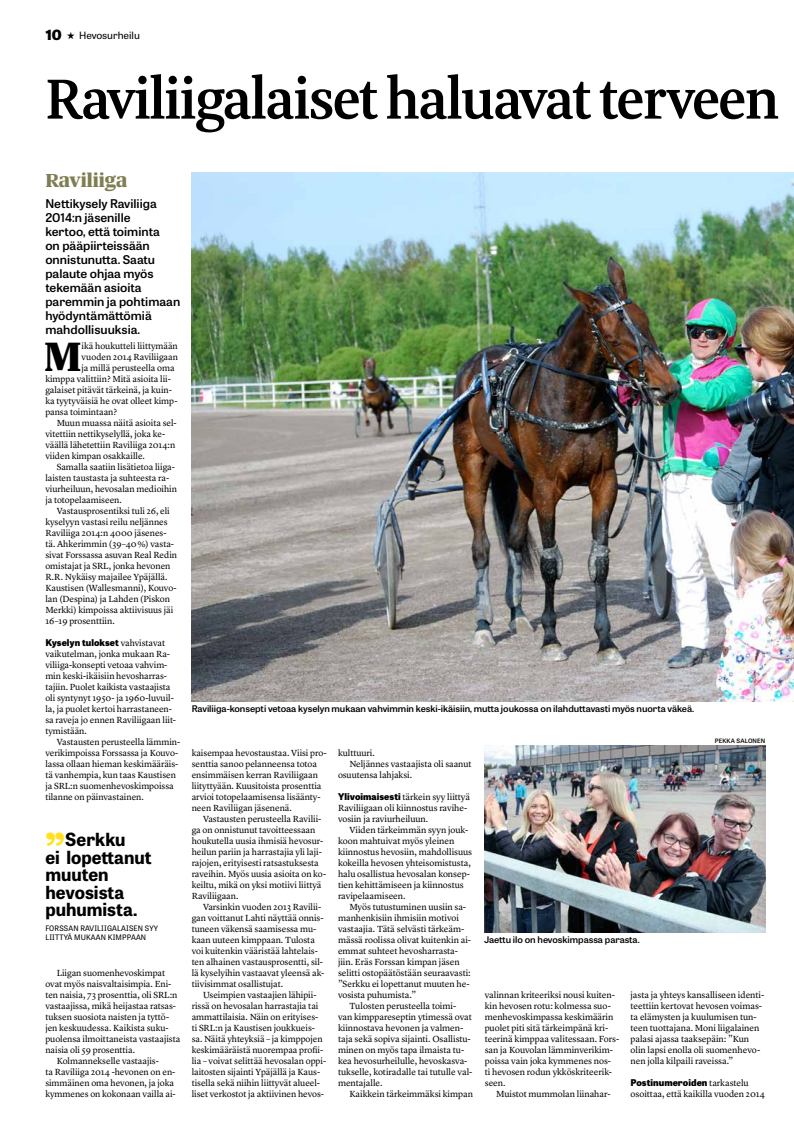
<style>
.page{position:relative;width:794px;height:1134px;background:#fff}
.page>*{position:absolute;margin:0;border:0;box-sizing:border-box;transform-origin:0 0}
.t1{font:600 58px "Meret Pro";letter-spacing:-.04em;color:#000}
.t2{font:700 41.3px "Neuvos";color:#000}
.t3{font:700 19px "Neuvos";color:#7e7e51}
.t4{font:700 18px/17.5px "Tablet Gothic";color:#000}
.t5{font:600 12px/14px "Tablet Gothic Wide";color:#000}
.t6{font:10px "Tablet Gothic Wide";color:#000}
.t7{font:800 9.3px "Tablet Gothic";letter-spacing:.005em;color:#000}
.t8{font:9.2px/11px "Lyon Text";letter-spacing:-.005em;color:#000}
.t9{font:600 9.1px "Tablet Gothic Wide";letter-spacing:-.005em;color:#000}
.t10{font:7.5px/9px "Tablet Gothic";letter-spacing:.02em;color:#000}
.t11{font:600 6px "Tablet Gothic Wide";letter-spacing:.025em;color:#000}
.s1{font-weight:800;font-size:14px}
.s2{font-family:"Lyon Text";font-weight:400;font-size:9.2px}
.s3{font-family:"Neuvos";font-weight:800;font-size:38px;color:#ffe122}
.s4{font-family:"Tablet Gothic";font-weight:800;font-size:9.3px}
</style>
<div class="page">
<img style="left:192px;top:172px;width:602px;height:529px">
<img style="left:485px;top:745px;width:280px;height:187px">
<p class="t6" style="left:45px;top:28px;width:96px"><span class="s1">10</span> ★ Hevosurheilu</p>
<h1 class="t1" style="left:45px;top:58px;width:736px">Raviliigalaiset haluavat terveen</h1>
<h3 class="t3" style="left:45px;top:166px;width:83px">Raviliiga</h3>
<h3 class="t5" style="left:45px;top:196px;width:136px">Nettikysely Raviliiga<br>2014:n jäsenille<br>kertoo, että toiminta<br>on pääpiirteissään onnistunutta. Saatu palaute ohjaa myös tekemään asioita paremmin ja pohtimaan hyödyntämättömiä mahdollisuuksia.</h3>
<h2 class="t2" style="left:44px;top:324px;width:40px">M</h2>
<p class="t8" style="left:82px;top:340px;width:98px">ikä houkutteli liittymään</p>
<p class="t8" style="left:82px;top:351px;width:98px">vuoden 2014 Raviliigaan</p>
<p class="t8" style="left:82px;top:362px;width:95px">ja millä perusteella oma</p>
<p class="t8" style="left:45px;top:373px;width:127px">kimppa valittiin? Mitä asioita lii-</p>
<p class="t8" style="left:45px;top:384px;width:128px">galaiset pitävät tärkeinä, ja kuin-</p>
<p class="t8" style="left:45px;top:395px;width:134px">ka tyytyväisiä he ovat olleet kimp-</p>
<p class="t8" style="left:45px;top:406px;width:73px">pansa toimintaan?</p>
<p class="t8" style="left:57px;top:417px;width:122px">Muun muassa näitä asioita sel-</p>
<p class="t8" style="left:45px;top:428px;width:121px">vitettiin nettikyselyllä, joka ke-</p>
<p class="t8" style="left:45px;top:439px;width:131px">väällä lähetettiin Raviliiga 2014:n</p>
<p class="t8" style="left:45px;top:450px;width:101px">viiden kimpan osakkaille.</p>
<p class="t8" style="left:57px;top:461px;width:120px">Samalla saatiin lisätietoa liiga-</p>
<p class="t8" style="left:45px;top:472px;width:125px">laisten taustasta ja suhteesta ra-</p>
<p class="t8" style="left:45px;top:483px;width:133px">viurheiluun, hevosalan medioihin</p>
<p class="t8" style="left:45px;top:494px;width:78px">ja totopelaamiseen.</p>
<p class="t8" style="left:57px;top:505px;width:115px">Vastausprosentiksi tuli 26, eli</p>
<p class="t8" style="left:45px;top:516px;width:124px">kyselyyn vastasi reilu neljännes</p>
<p class="t8" style="left:45px;top:527px;width:123px">Raviliiga 2014:n 4000 jäsenes-</p>
<p class="t8" style="left:45px;top:538px;width:130px">tä. Ahkerimmin (39–40 %) vasta-</p>
<p class="t8" style="left:45px;top:549px;width:133px">sivat Forssassa asuvan Real Redin</p>
<p class="t8" style="left:45px;top:560px;width:127px">omistajat ja SRL, jonka hevonen</p>
<p class="t8" style="left:45px;top:571px;width:124px">R.R. Nykäisy majailee Ypäjällä.</p>
<p class="t8" style="left:45px;top:582px;width:133px">Kaustisen (Wallesmanni), Kouvo-</p>
<p class="t8" style="left:45px;top:593px;width:126px">lan (Despina) ja Lahden (Piskon</p>
<p class="t8" style="left:45px;top:604px;width:129px">Merkki) kimpoissa aktiivisuus jäi</p>
<p class="t8" style="left:45px;top:615px;width:71px">16–19 prosenttiin.</p>
<p class="t7" style="left:45px;top:636px;width:121px">Kyselyn tulokset <span class="s2">vahvistavat</span></p>
<p class="t8" style="left:45px;top:648px;width:132px">vaikutelman, jonka mukaan Ra&shy;viliiga-konsepti vetoaa vahvim&shy;min keski-ikäisiin hevosharras&shy;tajiin. Puolet kaikista vastaajista oli syntynyt 1950- ja 1960-luvuil&shy;la, ja puolet kertoi harrastaneen&shy;sa raveja jo ennen Raviliigaan liit&shy;tymistään.</p>
<p class="t8" style="left:45px;top:736px;width:136px;text-indent:11px">Vastausten perusteella lämmin&shy;verikimpoissa Forssassa ja Kouvo&shy;lassa ollaan hieman keskimääräis&shy;tä vanhempia, kun taas Kaustisen ja SRL:n suomenhevoskimpoissa tilanne on päinvastainen.</p>
<h3 class="t4" style="left:45px;top:830px;width:108px"><span class="s3">”</span>Serkku<br>ei lopettanut muuten hevosista puhumista.</h3>
<p class="t10" style="left:45px;top:923px;width:114px">FORSSAN RAVILIIGALAISEN SYY<br>LIITTYÄ MUKAAN KIMPPAAN</p>
<p class="t8" style="left:57px;top:967px;width:110px">Liigan suomenhevoskimpat</p>
<p class="t8" style="left:45px;top:978px;width:127px">ovat myös naisvaltaisimpia. Eni-</p>
<p class="t8" style="left:45px;top:989px;width:134px">ten naisia, 73 prosenttia, oli SRL:n</p>
<p class="t8" style="left:45px;top:1000px;width:132px">vastaajissa, mikä heijastaa ratsas-</p>
<p class="t8" style="left:45px;top:1011px;width:125px">tuksen suosiota naisten ja tyttö-</p>
<p class="t8" style="left:45px;top:1022px;width:125px">jen keskuudessa. Kaikista suku-</p>
<p class="t8" style="left:45px;top:1033px;width:136px">puolensa ilmoittaneista vastaajista</p>
<p class="t8" style="left:45px;top:1044px;width:91px">naisia oli 59 prosenttia.</p>
<p class="t8" style="left:57px;top:1055px;width:104px">Kolmannekselle vastaajis-</p>
<p class="t8" style="left:45px;top:1066px;width:131px">ta Raviliiga 2014 -hevonen on en-</p>
<p class="t8" style="left:45px;top:1077px;width:130px">simmäinen oma hevonen, ja joka</p>
<p class="t8" style="left:45px;top:1088px;width:132px">kymmenes on kokonaan vailla ai-</p>
<p class="t9" style="left:192px;top:702px;width:504px">Raviliiga-konsepti vetoaa kyselyn mukaan vahvimmin keski-ikäisiin, mutta joukossa on ilahduttavasti myös nuorta väkeä.</p>
<p class="t11" style="left:715px;top:737px;width:52px">PEKKA SALONEN</p>
<p class="t8" style="left:192px;top:747px;width:136px">kaisempaa hevostaustaa. Viisi pro&shy;senttia sanoo pelanneensa totoa ensimmäisen kerran Raviliigaan liityttyään. Kuusitoista prosenttia arvioi totopelaamisensa lisäänty&shy;neen Raviliigan jäsenenä.</p>
<p class="t8" style="left:192px;top:813px;width:136px;text-indent:11px">Vastausten perusteella Ravilii&shy;ga on onnistunut tavoitteessaan houkutella uusia ihmisiä hevosur&shy;heilun pariin ja harrastajia yli laji&shy;rajojen, erityisesti ratsastuksesta raveihin. Myös uusia asioita on ko&shy;keiltu, mikä on yksi motiivi liittyä Raviliigaan.</p>
<p class="t8" style="left:192px;top:901px;width:134px;text-indent:11px">Varsinkin vuoden 2013 Ravilii&shy;gan voittanut Lahti näyttää onnis&shy;tuneen väkensä saamisessa mu&shy;kaan uuteen kimppaan. Tulosta voi kuitenkin vääristää lahtelais&shy;ten alhainen vastausprosentti, sil&shy;lä kyselyihin vastaavat yleensä ak&shy;tiivisimmat osallistujat.</p>
<p class="t8" style="left:192px;top:989px;width:136px;text-indent:11px">Useimpien vastaajien lähipii&shy;rissä on hevosalan harrastajia tai ammattilaisia. Näin on erityises&shy;ti SRL:n ja Kaustisen joukkueis&shy;sa. Näitä yhteyksiä – ja kimppojen keskimääräistä nuorempaa profii&shy;lia – voivat selittää hevosalan oppi&shy;laitosten sijainti Ypäjällä ja Kaus&shy;tisella sekä niihin liittyvät alueel&shy;liset verkostot ja aktiivinen hevos-</p>
<p class="t8" style="left:338px;top:747px;width:38px">kulttuuri.</p>
<p class="t8" style="left:349px;top:758px;width:124px">Neljännes vastaajista oli saanut</p>
<p class="t8" style="left:338px;top:769px;width:76px">osuutensa lahjaksi.</p>
<p class="t8" style="left:338px;top:791px;width:134px"><span class="s4">Ylivoimaisesti</span> tärkein syy liittyä<br>Raviliigaan oli kiinnostus ravihe&shy;vosiin ja raviurheiluun.</p>
<p class="t8" style="left:338px;top:824px;width:136px;text-indent:11px">Viiden tärkeimmän syyn jouk&shy;koon mahtuivat myös yleinen kiinnostus hevosiin, mahdollisuus kokeilla hevosen yhteisomistusta, halu osallistua hevosalan konsep&shy;tien kehittämiseen ja kiinnostus ravipelaamiseen.</p>
<p class="t8" style="left:349px;top:901px;width:118px">Myös tutustuminen uusiin sa-</p>
<p class="t8" style="left:338px;top:912px;width:123px">manhenkisiin ihmisiin motivoi</p>
<p class="t8" style="left:338px;top:923px;width:128px">vastaajia. Tätä selvästi tärkeäm-</p>
<p class="t8" style="left:338px;top:934px;width:135px">mässä roolissa olivat kuitenkin ai-</p>
<p class="t8" style="left:338px;top:945px;width:121px">emmat suhteet hevosharrasta-</p>
<p class="t8" style="left:338px;top:956px;width:123px">jiin. Eräs Forssan kimpan jäsen</p>
<p class="t8" style="left:338px;top:967px;width:134px">selitti ostopäätöstään seuraavasti:</p>
<p class="t8" style="left:338px;top:978px;width:133px">”Serkku ei lopettanut muuten he-</p>
<p class="t8" style="left:338px;top:989px;width:80px">vosista puhumista.”</p>
<p class="t8" style="left:349px;top:1000px;width:108px">Tulosten perusteella toimi-</p>
<p class="t8" style="left:338px;top:1011px;width:135px">van kimppareseptin ytimessä ovat</p>
<p class="t8" style="left:338px;top:1022px;width:127px">kiinnostava hevonen ja valmen-</p>
<p class="t8" style="left:338px;top:1033px;width:134px">taja sekä sopiva sijainti. Osallistu-</p>
<p class="t8" style="left:338px;top:1044px;width:128px">minen on myös tapa ilmaista tu-</p>
<p class="t8" style="left:338px;top:1055px;width:131px">kea hevosurheilulle, hevoskasva-</p>
<p class="t8" style="left:338px;top:1066px;width:136px">tukselle, kotiradalle tai tutulle val-</p>
<p class="t8" style="left:338px;top:1077px;width:46px">mentajalle.</p>
<p class="t8" style="left:349px;top:1088px;width:125px">Kaikkein tärkeimmäksi kimpan</p>
<p class="t9" style="left:484px;top:933px;width:157px">Jaettu ilo on hevoskimpassa parasta.</p>
<p class="t8" style="left:485px;top:989px;width:136px">valinnan kriteeriksi nousi kuiten&shy;kin hevosen rotu: kolmessa suo&shy;menhevoskimpassa keskimäärin puolet piti sitä tärkeimpänä kri&shy;teerinä kimppaa valitessaan. Fors&shy;san ja Kouvolan lämminverikim&shy;poissa vain joka kymmenes nos-<br>ti hevosen rodun ykköskriteerik&shy;seen.</p>
<p class="t8" style="left:496px;top:1088px;width:116px">Muistot mummolan liinahar-</p>
<p class="t8" style="left:630px;top:989px;width:135px">jasta ja yhteys kansalliseen identi&shy;teettiin kertovat hevosen voimas&shy;ta elämysten ja kuulumisen tun&shy;teen tuottajana. Moni liigalainen palasi ajassa taaksepäin: ”Kun olin lapsi enolla oli suomenhevo&shy;nen jolla kilpaili raveissa.”</p>
<p class="t7" style="left:630px;top:1076px;width:120px">Postinumeroiden <span class="s2">tarkastelu</span></p>
<p class="t8" style="left:630px;top:1088px;width:136px">osoittaa, että kaikilla vuoden 2014</p>
</div>
